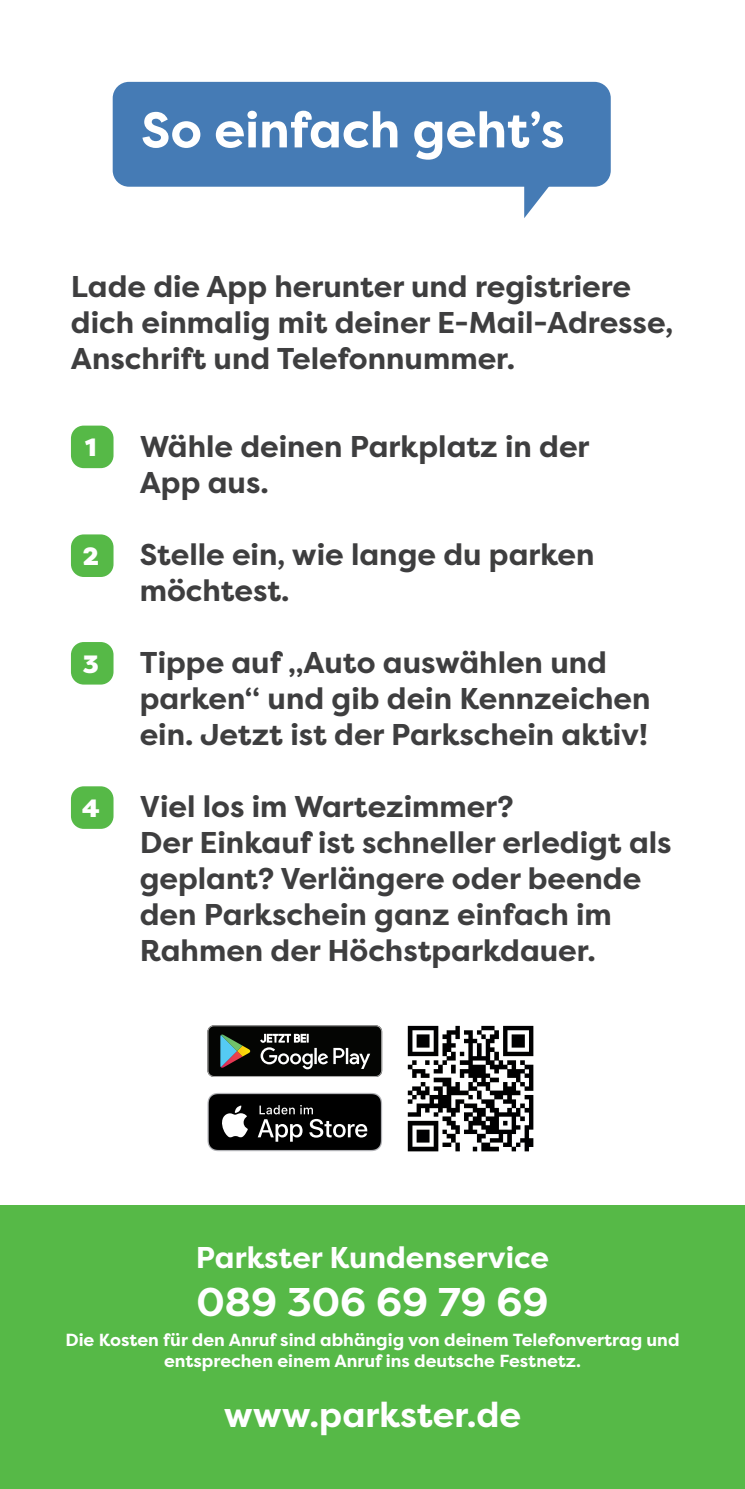
<style>
.page{position:relative;width:745px;height:1489px;background:#fff}
.page>*{position:absolute;margin:0;border:0;box-sizing:border-box;transform-origin:0 0}
.t1{font:700 50px "Filson Pro";color:#fff}
.t2{font:700 40px "Filson Pro";color:#fff}
.t3{font:700 35px "Filson Pro";color:#fff}
.t4{font:700 30px/36px "Filson Pro";color:#3e3e3f}
.t5{font:700 30px "Filson Pro";color:#fff}
.t6{font:900 25px "Filson Pro";color:#fff}
.t7{font:700 17.5px/21px "Filson Pro";color:#fff;text-align:center}
</style>
<div class="page">
<div style="left:0;top:1205px;width:744px;height:283px;background:#56b947"></div>
<svg style="left:207px;top:1092px;width:175px;height:59px;background:#313132"></svg>
<svg style="left:207px;top:1025px;width:175px;height:51px;background:#2d302d"></svg>
<img style="left:407px;top:1025px;width:126px;height:126px">
<div style="left:71px;top:534px;width:42px;height:43px;background:#56b947;border-radius:13px"></div>
<div style="left:71px;top:642px;width:42px;height:42px;background:#56b947;border-radius:13px"></div>
<div style="left:71px;top:425px;width:42px;height:43px;background:#56b947;border-radius:13px"></div>
<div style="left:71px;top:786px;width:42px;height:42px;background:#56b947;border-radius:13px"></div>
<div style="left:113px;top:82px;width:497px;height:105px;background:#457bb5;border-radius:16px"></div>
<svg style="left:524px;top:186px;width:39px;height:32px"></svg>
<h1 class="t1" style="left:141px;top:98px;width:425px">So einfach geht’s</h1>
<p class="t4" style="left:71px;top:269px;width:603px">Lade die App herunter und registriere dich einmalig mit deiner E-Mail-Adresse,<br>Anschrift und Telefonnummer.</p>
<p class="t6" style="left:85px;top:432px;width:13px">1</p>
<p class="t4" style="left:140px;top:428px;width:451px">Wähle deinen Parkplatz in der<br>App aus.</p>
<p class="t6" style="left:83px;top:540px;width:18px">2</p>
<p class="t4" style="left:140px;top:536px;width:456px">Stelle ein, wie lange du parken möchtest.</p>
<p class="t6" style="left:83px;top:648px;width:17px">3</p>
<p class="t4" style="left:140px;top:644px;width:512px">Tippe auf „Auto auswählen und parken“ und gib dein Kennzeichen ein. Jetzt ist der Parkschein aktiv!</p>
<p class="t6" style="left:82px;top:792px;width:19px">4</p>
<p class="t4" style="left:140px;top:788px;width:533px">Viel los im Wartezimmer?<br>Der Einkauf ist schneller erledigt als geplant? Verlängere oder beende den Parkschein ganz einfach im<br>Rahmen der Höchstparkdauer.</p>
<p class="t5" style="left:196px;top:1238px;width:354px">Parkster Kundenservice</p>
<h2 class="t2" style="left:196px;top:1276px;width:353px">089 306 69 79 69</h2>
<p class="t7" style="left:65px;top:1329px;width:615px">Die Kosten für den Anruf sind abhängig von deinem Telefonvertrag und entsprechen einem Anruf ins deutsche Festnetz.</p>
<p class="t3" style="left:224px;top:1392px;width:299px">www.parkster.de</p>
</div>
